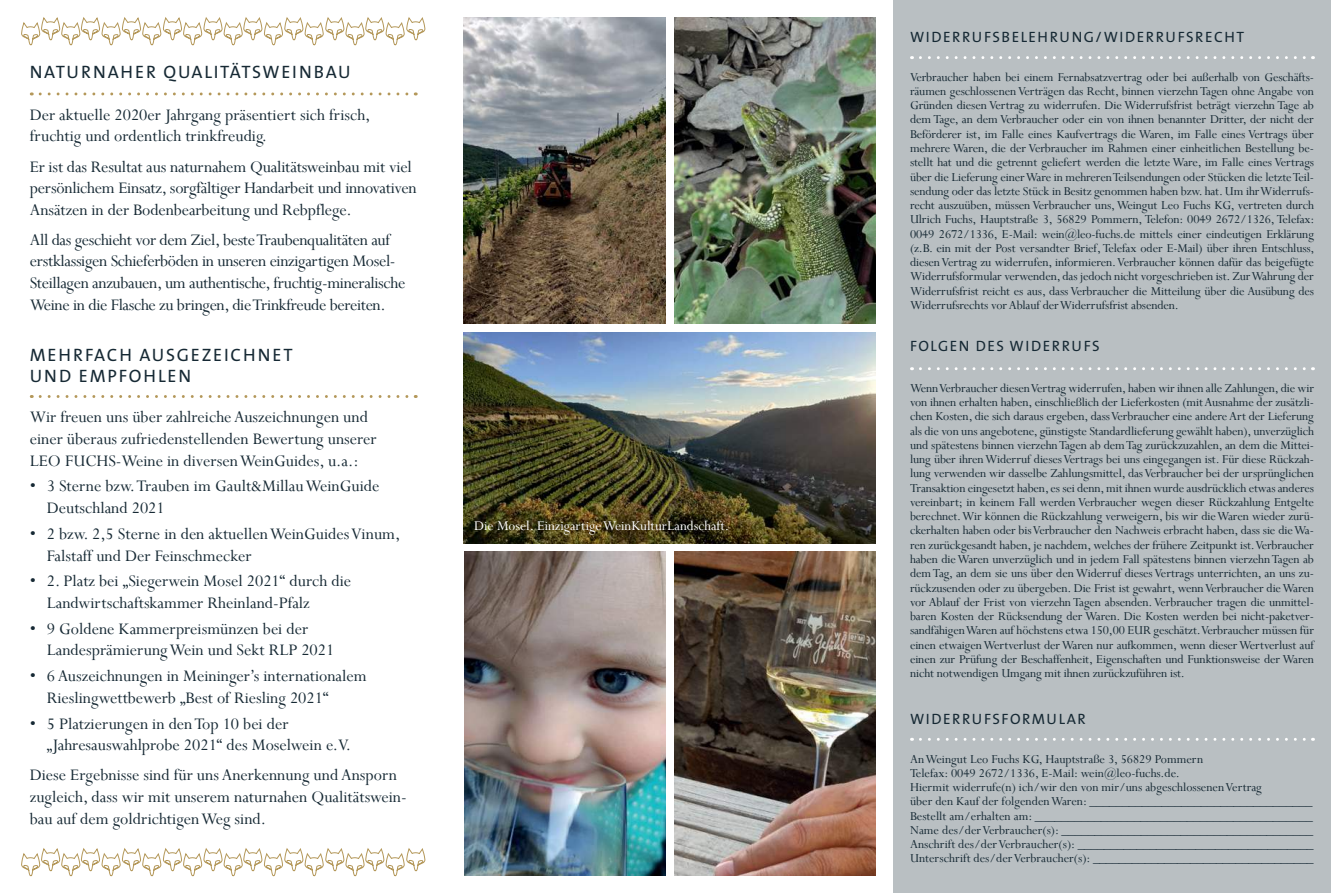
<style>
.page{position:relative;width:1331px;height:893px;background:#fff}
.page>*{position:absolute;margin:0;border:0;box-sizing:border-box;transform-origin:0 0}
.t1{font:18px/21.6px "Perpetua";color:#162934}
.t2{font:18px/21.6px "Perpetua";letter-spacing:-.02em;color:#162934}
.t3{font:18px/21.6px "The Sans Caps";letter-spacing:.1em;color:#162934}
.t4{font:15px "The Sans Caps";letter-spacing:.1em;color:#162934}
.t5{font:15px "Perpetua";color:#fff}
.t6{font:13.5px/14.2px "Perpetua";color:#162934;text-align:justify}
</style>
<div class="page">
<svg style="left:21px;top:848px;width:405px;height:28px"></svg>
<div style="left:893px;top:0;width:438px;height:893px;background:#b9bfc2"></div>
<img style="left:674px;top:17px;width:202px;height:307px">
<img style="left:674px;top:552px;width:202px;height:324px">
<img style="left:464px;top:552px;width:201px;height:324px">
<img style="left:463px;top:17px;width:202px;height:307px">
<img style="left:463px;top:332px;width:413px;height:211px">
<svg style="left:920px;top:56px;width:393px;height:3px"></svg>
<svg style="left:920px;top:367px;width:393px;height:3px"></svg>
<svg style="left:920px;top:738px;width:393px;height:3px"></svg>
<svg style="left:21px;top:17px;width:405px;height:79px"></svg>
<svg style="left:40px;top:395px;width:376px;height:3px"></svg>
<h1 class="t3" style="left:30px;top:63px;width:322px">NATURNAHER QUALITÄTSWEINBAU</h1>
<h1 class="t1" style="left:30px;top:106px;width:342px">Der aktuelle 2020er Jahrgang präsentiert sich frisch, fruchtig und ordentlich trinkfreudig.</h1>
<h1 class="t1" style="left:30px;top:157px;width:388px">Er ist das Resultat aus naturnahem Qualitätsweinbau mit viel persönlichem Einsatz, sorgfältiger Handarbeit und innovativen<br>Ansätzen in der Bodenbearbeitung und Rebpflege.</h1>
<p class="t2" style="left:30px;top:231px;width:377px">All das geschieht vor dem Ziel, beste Traubenqualitäten auf erstklassigen Schieferböden in unseren einzigartigen Mosel-Steillagen anzubauen, um authentische, fruchtig-mineralische Weine in die Flasche zu bringen, die Trinkfreude bereiten.</p>
<h1 class="t3" style="left:30px;top:345px;width:264px">MEHRFACH AUSGEZEICHNET<br>UND EMPFOHLEN</h1>
<h1 class="t1" style="left:30px;top:408px;width:348px">Wir freuen uns über zahlreiche Auszeichnungen und einer überaus zufriedenstellenden Bewertung unserer<br>LEO FUCHS-Weine in diversen WeinGuides, u.a.:</h1>
<h1 class="t1" style="left:47px;top:477px;width:334px;text-indent:-17px">• 3 Sterne bzw. Trauben im Gault&amp;Millau WeinGuide<br>Deutschland 2021</h1>
<h1 class="t1" style="left:47px;top:525px;width:355px;text-indent:-17px">• 2 bzw. 2,5 Sterne in den aktuellen WeinGuides Vinum,<br>Falstaff und Der Feinschmecker</h1>
<h1 class="t1" style="left:47px;top:572px;width:306px;text-indent:-17px">• 2. Platz bei „Siegerwein Mosel 2021“ durch die<br>Landwirtschaftskammer Rheinland-Pfalz</h1>
<h1 class="t1" style="left:47px;top:619px;width:289px;text-indent:-17px">• 9 Goldene Kammerpreismünzen bei der<br>Landesprämierung Wein und Sekt RLP 2021</h1>
<h1 class="t1" style="left:47px;top:667px;width:321px;text-indent:-17px">• 6 Auszeichnungen in Meininger’s internationalem<br>Rieslingwettbewerb „Best of Riesling 2021“</h1>
<h1 class="t1" style="left:47px;top:714px;width:306px;text-indent:-17px">• 5 Platzierungen in den Top 10 bei der „Jahresauswahlprobe 2021“ des Moselwein e.V.</h1>
<h1 class="t1" style="left:30px;top:766px;width:378px">Diese Ergebnisse sind für uns Anerkennung und Ansporn zugleich, dass wir mit unserem naturnahen Qualitätswein&shy;bau auf dem goldrichtigen Weg sind.</h1>
<p class="t5" style="left:474px;top:519px;width:257px">Die Mosel. Einzigartige WeinKulturLandschaft.</p>
<p class="t4" style="left:910px;top:31px;width:336px">WIDERRUFSBELEHRUNG/WIDERRUFSRECHT</p>
<p class="t6" style="left:910px;top:71px;width:406px">Verbraucher haben bei einem Fernabsatzvertrag oder bei außerhalb von Geschäfts&shy;räumen geschlossenen Verträgen das Recht, binnen vierzehn Tagen ohne Angabe von Gründen diesen Vertrag zu widerrufen. Die Widerrufsfrist beträgt vierzehn Tage ab dem Tage, an dem Verbraucher oder ein von ihnen benannter Dritter, der nicht der Beförderer ist, im Falle eines Kaufvertrags die Waren, im Falle eines Vertrags über mehrere Waren, die der Verbraucher im Rahmen einer einheitlichen Bestellung be&shy;stellt hat und die getrennt geliefert werden die letzte Ware, im Falle eines Vertrags über die Lieferung einer Ware in mehreren Teilsendungen oder Stücken die letzte Teil&shy;sendung oder das letzte Stück in Besitz genommen haben bzw. hat. Um ihr Widerrufs&shy;recht auszuüben, müssen Verbraucher uns, Weingut Leo Fuchs KG, vertreten durch Ulrich Fuchs, Hauptstraße 3, 56829 Pommern, Telefon: 0049 2672/1326, Telefax:<br>0049 2672/1336, E-Mail: wein@leo-fuchs.de mittels einer eindeutigen Erklärung (z.B. ein mit der Post versandter Brief, Telefax oder E-Mail) über ihren Entschluss, diesen Vertrag zu widerrufen, informieren. Verbraucher können dafür das beigefügte Widerrufsformular verwenden, das jedoch nicht vorgeschrieben ist. Zur Wahrung der Widerrufsfrist reicht es aus, dass Verbraucher die Mitteilung über die Ausübung des Widerrufsrechts vor Ablauf der Widerrufsfrist absenden.</p>
<p class="t4" style="left:910px;top:340px;width:191px">FOLGEN DES WIDERRUFS</p>
<p class="t6" style="left:910px;top:382px;width:405px">Wenn Verbraucher diesen Vertrag widerrufen, haben wir ihnen alle Zahlungen, die wir von ihnen erhalten haben, einschließlich der Lieferkosten (mit Ausnahme der zusätzli&shy;chen Kosten, die sich daraus ergeben, dass Verbraucher eine andere Art der Lieferung als die von uns angebotene, günstigste Standardlieferung gewählt haben), unverzüglich und spätestens binnen vierzehn Tagen ab dem Tag zurückzuzahlen, an dem die Mittei&shy;lung über ihren Widerruf dieses Vertrags bei uns eingegangen ist. Für diese Rückzah&shy;lung verwenden wir dasselbe Zahlungsmittel, das Verbraucher bei der ursprünglichen Transaktion eingesetzt haben, es sei denn, mit ihnen wurde ausdrücklich etwas anderes vereinbart; in keinem Fall werden Verbraucher wegen dieser Rückzahlung Entgelte berechnet. Wir können die Rückzahlung verweigern, bis wir die Waren wieder zurü&shy;ckerhalten haben oder bis Verbraucher den Nachweis erbracht haben, dass sie die Wa&shy;ren zurückgesandt haben, je nachdem, welches der frühere Zeitpunkt ist. Verbraucher haben die Waren unverzüglich und in jedem Fall spätestens binnen vierzehn Tagen ab dem Tag, an dem sie uns über den Widerruf dieses Vertrags unterrichten, an uns zu&shy;rückzusenden oder zu übergeben. Die Frist ist gewahrt, wenn Verbraucher die Waren vor Ablauf der Frist von vierzehn Tagen absenden. Verbraucher tragen die unmittel&shy;baren Kosten der Rücksendung der Waren. Die Kosten werden bei nicht-paketver&shy;sandfähigen Waren auf höchstens etwa 150,00 EUR geschätzt. Verbraucher müssen für einen etwaigen Wertverlust der Waren nur aufkommen, wenn dieser Wertverlust auf einen zur Prüfung der Beschaffenheit, Eigenschaften und Funktionsweise der Waren nicht notwendigen Umgang mit ihnen zurückzuführen ist.</p>
<p class="t4" style="left:910px;top:712px;width:177px">WIDERRUFSFORMULAR</p>
<p class="t6" style="left:910px;top:753px;width:405px;text-align:left">An Weingut Leo Fuchs KG, Hauptstraße 3, 56829 Pommern<br>Telefax: 0049 2672/1336, E-Mail: wein@leo-fuchs.de.<br>Hiermit widerrufe(n) ich/wir den von mir/uns abgeschlossenen Vertrag<br>über den Kauf der folgenden Waren: __________________________________ Bestellt am/erhalten am: __________________________________________ Name des/der Verbraucher(s): ______________________________________ Anschrift des/der Verbraucher(s): ____________________________________ Unterschrift des/der Verbraucher(s): __________________________________</p>
</div>
